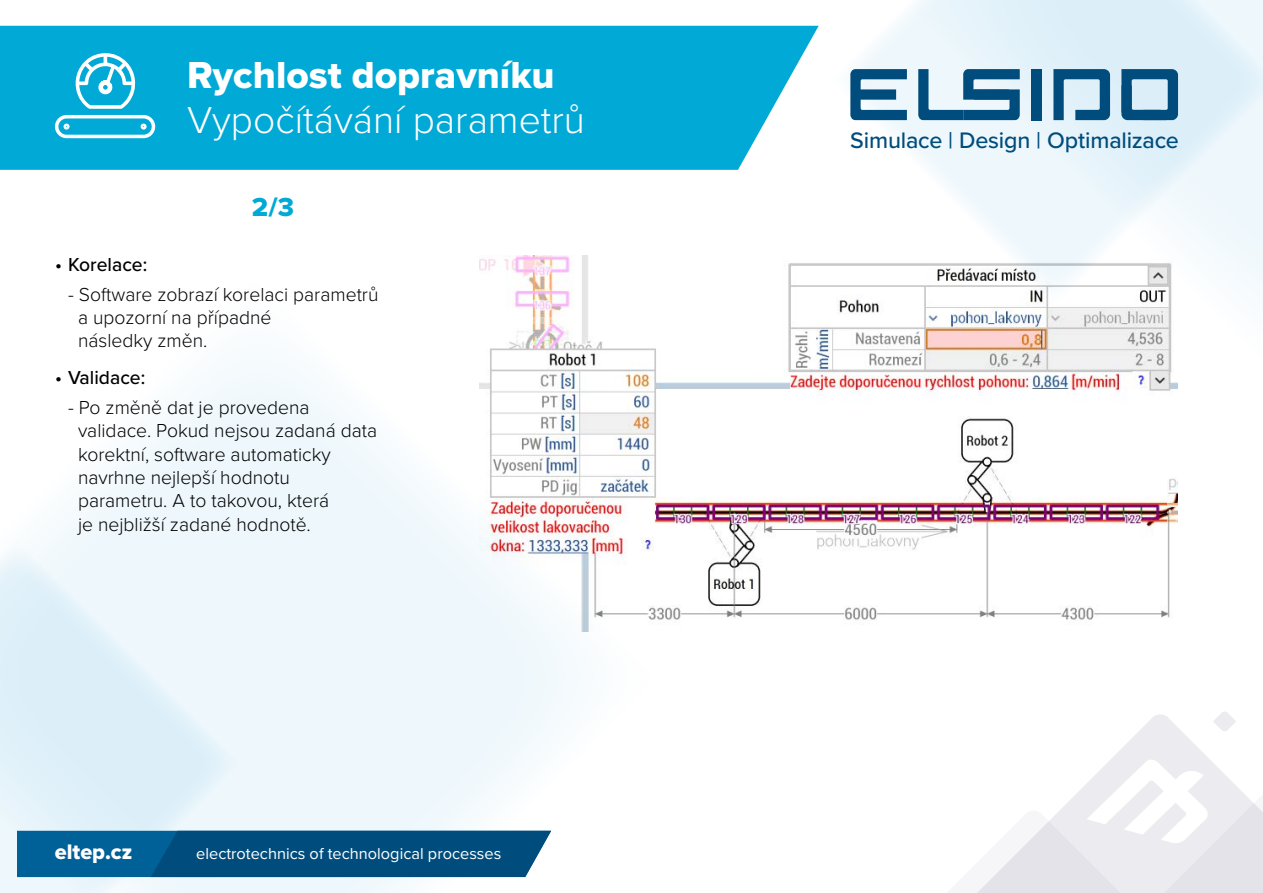
<style>
.page{position:relative;width:1263px;height:893px;background:#fff}
.page>*{position:absolute;margin:0;border:0;box-sizing:border-box;transform-origin:0 0}
.titulek{font:300 39px "Proxima Nova";color:#fff}
.titulek-2{font:39px "Proxima Nova Extrabld";color:#fff}
.titulek-3{font:27px "Proxima Nova Extrabld";color:#00a9d6}
.t1{font:500 23.25px "Proxima Nova";letter-spacing:-.005em;color:#004d7d}
.t2{font:21.75px "Proxima Nova Extrabld";color:#fff}
.t3{font:300 19.5px/23.4px "Proxima Nova";color:#000}
.t4{font:500 19.5px "Proxima Nova";color:#000}
.t5{font:16.35px "Proxima Nova";color:#fff}
</style>
<div class="page">
<svg style="left:47px;top:365px;width:526px;height:528px;fill:#edf7fc"></svg>
<svg style="left:0;top:540px;width:240px;height:353px;background:#e4f2fa"></svg>
<svg style="left:854px;top:0;width:409px;height:292px;fill:#edf7fc"></svg>
<svg style="left:977px;top:712px;width:286px;height:181px"></svg>
<svg style="left:17px;top:831px;width:534px;height:46px;background:#045587"></svg>
<div style="left:0;top:26px;width:819px;height:144px;background:#00a9d6"></div>
<img style="left:480px;top:255px;width:698px;height:377px">
<svg style="left:55px;top:115px;width:100px;height:23px"></svg>
<svg style="left:76px;top:53px;width:60px;height:56px"></svg>
<svg style="left:850px;top:69px;width:57px;height:51px;background:#598dac"></svg>
<svg style="left:1053px;top:69px;width:57px;height:51px;background:#6194b2"></svg>
<svg style="left:1121px;top:69px;width:57px;height:51px;background:#558cad"></svg>
<div style="left:1031px;top:69px;width:10px;height:51px;background:#004d7d"></div>
<svg style="left:918px;top:69px;width:102px;height:51px;background:#6c9bb7"></svg>
<p class="titulek-2" style="left:187px;top:46px;width:369px">Rychlost dopravníku</p>
<p class="titulek" style="left:187px;top:91px;width:399px">Vypočítávání parametrů</p>
<p class="titulek-3" style="left:252px;top:187px;width:43px">2/3</p>
<p class="t4" style="left:55px;top:249px;width:94px">• Korelace:</p>
<p class="t3" style="left:78px;top:281px;width:302px;text-indent:-10px">- Software zobrazí korelaci parametrů a upozorní na případné<br>následky změn.</p>
<p class="t4" style="left:55px;top:363px;width:92px">• Validace:</p>
<p class="t3" style="left:78px;top:394px;width:301px;text-indent:-10px">- Po změně dat je provedena validace. Pokud nejsou zadaná data korektní, software automaticky navrhne nejlepší hodnotu parametru. A to takovou, která<br>je nejbližší zadané hodnotě.</p>
<p class="t2" style="left:55px;top:836px;width:79px">eltep.cz</p>
<p class="t5" style="left:196px;top:841px;width:307px">electrotechnics of technological processes</p>
<p class="t1" style="left:850px;top:123px;width:330px">Simulace | Design | Optimalizace</p>
</div>
